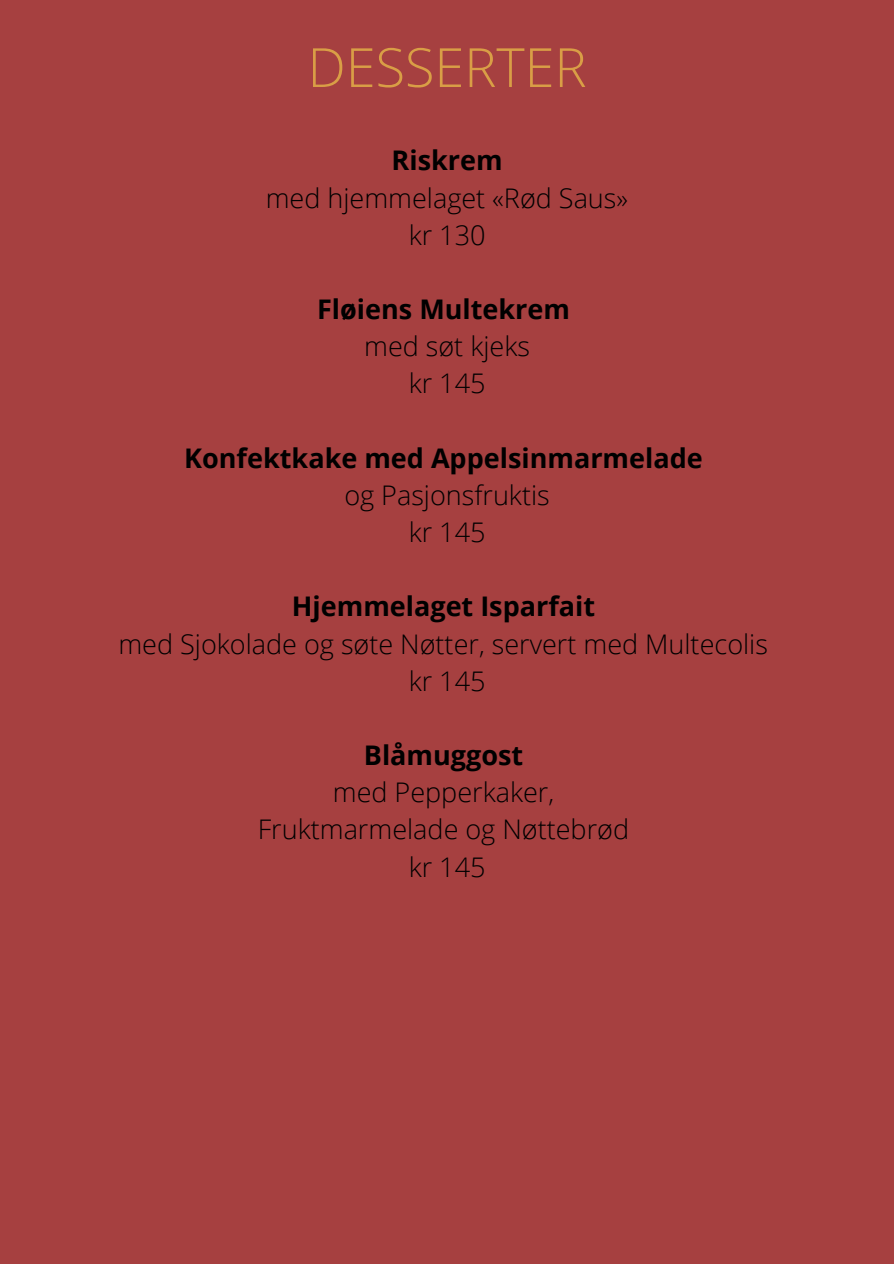
<style>
.page{position:relative;width:894px;height:1264px;background:#fff}
.page>*{position:absolute;margin:0;border:0;box-sizing:border-box;transform-origin:0 0}
.t1{font:300 54px "Open Sans";color:#d99e46}
.t2{font:300 27px/37.2px "Open Sans";color:#000;text-align:center}
.t3{font:700 27px "Open Sans";color:#000}
</style>
<div class="page">
<div style="left:0;top:0;width:893px;height:1263px;background:#a64040"></div>
<h1 class="t1" style="left:307px;top:29px;width:280px">DESSERTER</h1>
<p class="t3" style="left:391px;top:141px;width:112px">Riskrem</p>
<p class="t2" style="left:266px;top:178px;width:364px">med hjemmelaget «Rød Saus» kr 130</p>
<p class="t3" style="left:317px;top:290px;width:254px">Fløiens Multekrem</p>
<p class="t2" style="left:364px;top:327px;width:167px">med søt kjeks kr 145</p>
<p class="t3" style="left:184px;top:439px;width:520px">Konfektkake med Appelsinmarmelade</p>
<p class="t2" style="left:344px;top:476px;width:207px">og Pasjonsfruktis kr 145</p>
<p class="t3" style="left:292px;top:587px;width:305px">Hjemmelaget Isparfait</p>
<p class="t2" style="left:118px;top:624px;width:650px">med Sjokolade og søte Nøtter, servert med Multecolis kr 145</p>
<p class="t3" style="left:364px;top:736px;width:161px">Blåmuggost</p>
<p class="t2" style="left:258px;top:773px;width:373px">med Pepperkaker,<br>Fruktmarmelade og Nøttebrød kr 145</p>
</div>
